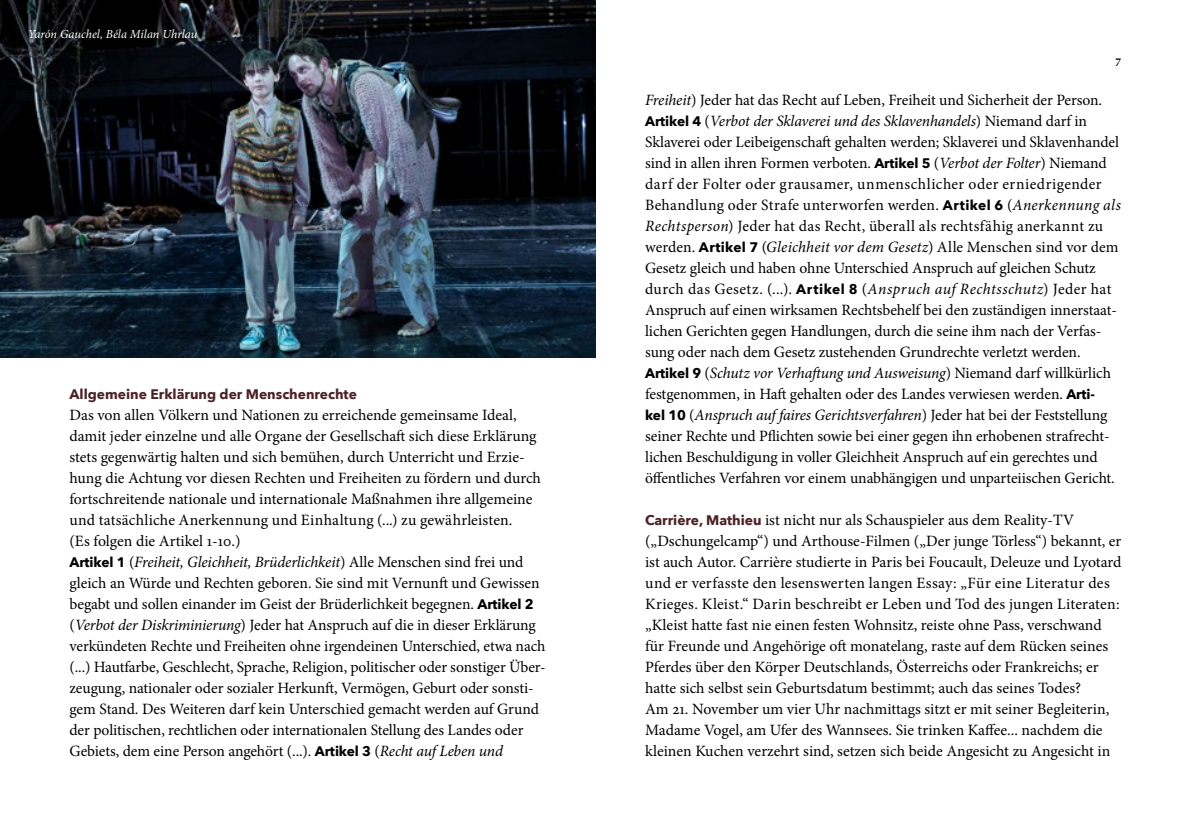
<style>
.page{position:relative;width:1191px;height:819px;background:#fff}
.page>*{position:absolute;margin:0;border:0;box-sizing:border-box;transform-origin:0 0}
.t1{font:15.75px/21px "Minion Pro";letter-spacing:-.005em;color:#000}
.t2{font:700 13.83px "Avenir Next";color:#4b2227}
.t3{font:italic 12.25px "Minion Pro";color:#fff}
.t4{font:700 12.25px "Minion Pro";color:#000}
.s1{font-family:"Avenir Next";font-weight:700;font-size:13.83px}
.s2{font-style:italic}
.s3{font-family:"Avenir Next";font-weight:700;font-size:13.83px;color:#4b2227}
</style>
<div class="page">
<img style="left:0;top:0;width:595px;height:357px">
<p class="t3" style="left:28px;top:26px;width:171px">Yarón Gauchel, Béla Milan Uhrlau</p>
<p class="t2" style="left:69px;top:382px;width:289px">Allgemeine Erklärung der Menschenrechte</p>
<p class="t1" style="left:69px;top:405px;width:478px">Das von allen Völkern und Nationen zu erreichende gemeinsame Ideal, damit jeder einzelne und alle Organe der Gesellschaft sich diese Erklärung stets gegenwärtig halten und sich bemühen, durch Unterricht und Erzie&shy;hung die Achtung vor diesen Rechten und Freiheiten zu fördern und durch fortschreitende nationale und internationale Maßnahmen ihre allgemeine und tatsächliche Anerkennung und Einhaltung (...) zu gewährleisten.<br>(Es folgen die Artikel 1-10.)<br><span class="s1">Artikel 1</span> (<span class="s2">Freiheit, Gleichheit, Brüderlichkeit</span>) Alle Menschen sind frei und gleich an Würde und Rechten geboren. Sie sind mit Vernunft und Gewissen begabt und sollen einander im Geist der Brüderlichkeit begegnen. <span class="s1">Artikel 2 </span>(<span class="s2">Verbot der Diskriminierung</span>) Jeder hat Anspruch auf die in dieser Erklärung verkündeten Rechte und Freiheiten ohne irgendeinen Unterschied, etwa nach (...) Hautfarbe, Geschlecht, Sprache, Religion, politischer oder sonstiger Über&shy;zeugung, nationaler oder sozialer Herkunft, Vermögen, Geburt oder sonsti&shy;gem Stand. Des Weiteren darf kein Unterschied gemacht werden auf Grund der politischen, rechtlichen oder internationalen Stellung des Landes oder Gebiets, dem eine Person angehört (...). <span class="s1">Artikel 3</span> (<span class="s2">Recht auf Leben und</span></p>
<p class="t4" style="left:1115px;top:51px;width:8px">7</p>
<p class="t1" style="left:645px;top:90px;width:477px"><span class="s2">Freiheit</span>) Jeder hat das Recht auf Leben, Freiheit und Sicherheit der Person.<br><span class="s1">Artikel 4</span> (<span class="s2">Verbot der Sklaverei und des Sklavenhandels</span>) Niemand darf in Sklaverei oder Leibeigenschaft gehalten werden; Sklaverei und Sklavenhandel sind in allen ihren Formen verboten. <span class="s1">Artikel 5</span> (<span class="s2">Verbot der Folter</span>) Niemand darf der Folter oder grausamer, unmenschlicher oder erniedrigender Behandlung oder Strafe unterworfen werden. <span class="s1">Artikel 6</span> (<span class="s2">Anerkennung als Rechtsperson</span>) Jeder hat das Recht, überall als rechtsfähig anerkannt zu werden. <span class="s1">Artikel 7</span> (<span class="s2">Gleichheit vor dem Gesetz</span>) Alle Menschen sind vor dem Gesetz gleich und haben ohne Unterschied Anspruch auf gleichen Schutz durch das Gesetz. (...). <span class="s1">Artikel 8</span> (<span class="s2">Anspruch auf Rechtsschutz</span>) Jeder hat Anspruch auf einen wirksamen Rechtsbehelf bei den zuständigen innerstaat&shy;lichen Gerichten gegen Handlungen, durch die seine ihm nach der Verfas&shy;sung oder nach dem Gesetz zustehenden Grundrechte verletzt werden.<br><span class="s1">Artikel 9</span> (<span class="s2">Schutz vor Verhaftung und Ausweisung</span>) Niemand darf willkürlich festgenommen, in Haft gehalten oder des Landes verwiesen werden. <span class="s1">Arti-<br>kel 10</span> (<span class="s2">Anspruch auf faires Gerichtsverfahren</span>) Jeder hat bei der Feststellung seiner Rechte und Pflichten sowie bei einer gegen ihn erhobenen strafrecht&shy;lichen Beschuldigung in voller Gleichheit Anspruch auf ein gerechtes und öffentliches Verfahren vor einem unabhängigen und unparteiischen Gericht.</p>
<p class="t1" style="left:645px;top:510px;width:478px"><span class="s3">Carrière, Mathieu</span> ist nicht nur als Schauspieler aus dem Reality-TV („Dschungelcamp“) und Arthouse-Filmen („Der junge Törless“) bekannt, er ist auch Autor. Carrière studierte in Paris bei Foucault, Deleuze und Lyotard und er verfasste den lesenswerten langen Essay: „Für eine Literatur des Krieges. Kleist.“ Darin beschreibt er Leben und Tod des jungen Literaten: „Kleist hatte fast nie einen festen Wohnsitz, reiste ohne Pass, verschwand für Freunde und Angehörige oft monatelang, raste auf dem Rücken seines Pferdes über den Körper Deutschlands, Österreichs oder Frankreichs; er hatte sich selbst sein Geburtsdatum bestimmt; auch das seines Todes?<br>Am 21. November um vier Uhr nachmittags sitzt er mit seiner Begleiterin, Madame Vogel, am Ufer des Wannsees. Sie trinken Kaffee... nachdem die kleinen Kuchen verzehrt sind, setzen sich beide Angesicht zu Angesicht in</p>
</div>
